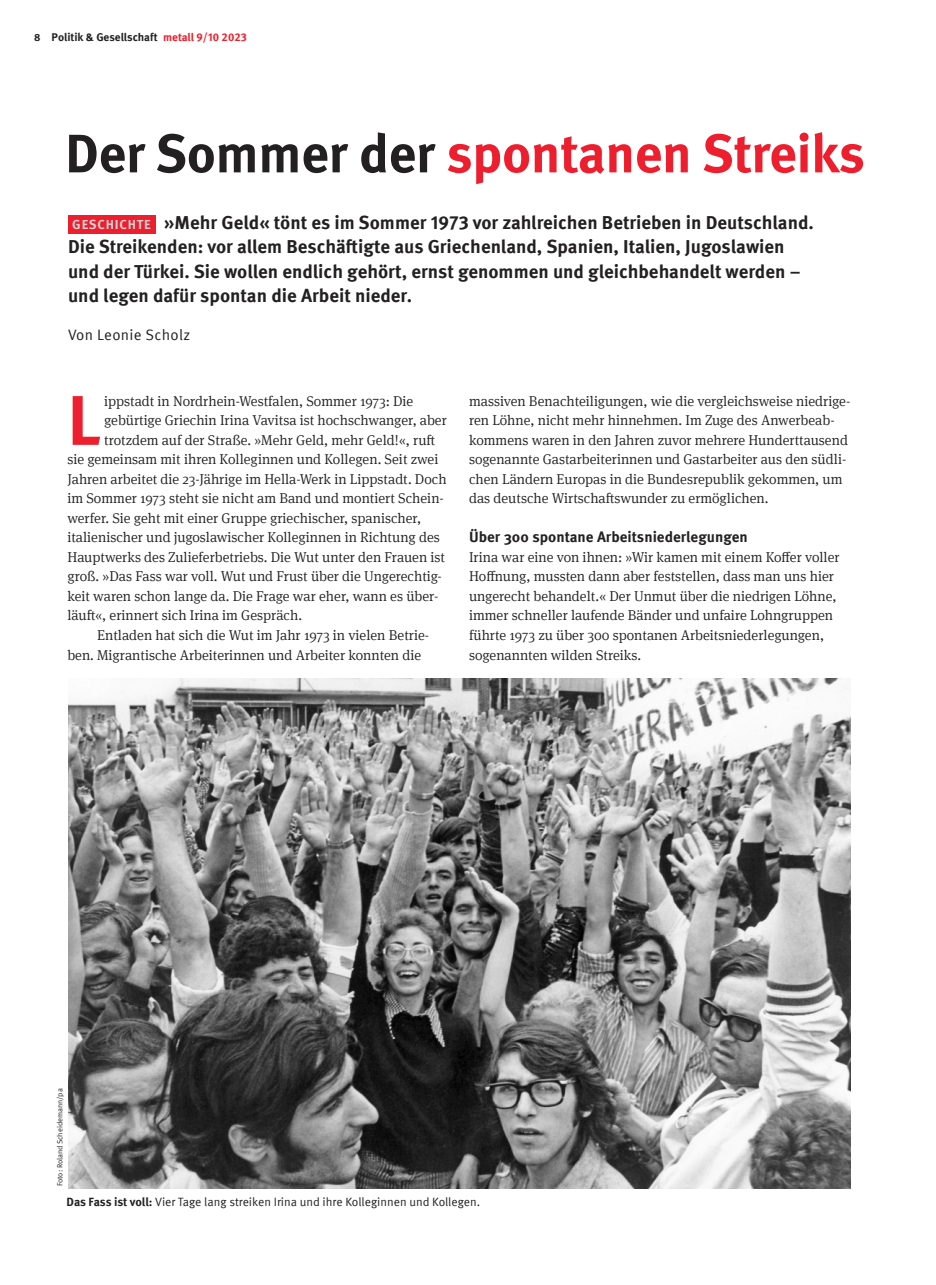
<style>
.page{position:relative;width:936px;height:1285px;background:#fff}
.page>*{position:absolute;margin:0;border:0;box-sizing:border-box;transform-origin:0 0}
.t1{font:700 70.05px "Meta IGM";color:#ed1e2d}
.t2{font:700 54px "Meta IGM";letter-spacing:-.01em;color:#ed1e2d}
.t3{font:700 18.75px/24px "Meta IGM";color:#222021}
.t4{font:700 15px "Meta IGM";color:#222021}
.t5{font:15px "Meta IGM";letter-spacing:.02em;color:#222021}
.t6{font:300 14.25px/19.5px "Meta Serif IGM";color:#222021}
.t7{font:12px "Meta IGM";color:#222021}
.t8{font:700 11.25px "Meta IGM";color:#222021}
.t9{font:7.5px "Meta IGM";color:#222021}
.s1{font-size:10.5px}
.s2{color:#ed1e2d}
.s3{color:#222021}
.s4{font-size:13.2px;color:#d2d3d5}
.s5{font-weight:700}
</style>
<div class="page">
<img style="left:68px;top:678px;width:782px;height:510px">
<div style="left:68px;top:215px;width:88px;height:19px;background:#ed1e2d"></div>
<p class="t8" style="left:34px;top:29px;width:214px"><span class="s1">8</span> Politik &amp; Gesellschaft <span class="s2">metall 9/10 2023</span></p>
<h2 class="t2" style="left:65px;top:119px;width:801px"><span class="s3">Der Sommer der</span> spontanen Streiks</h2>
<p class="t3" style="left:68px;top:211px;width:747px"><span class="s4">GESCHICHTE</span> »Mehr Geld« tönt es im Sommer 1973 vor zahlreichen Betrieben in Deutschland.<br>Die Streikenden: vor allem Beschäftigte aus Griechenland, Spanien, Italien, Jugoslawien und der Türkei. Sie wollen endlich gehört, ernst genommen und gleichbehandelt werden – und legen dafür spontan die Arbeit nieder.</p>
<p class="t5" style="left:68px;top:325px;width:124px">Von Leonie Scholz</p>
<h1 class="t1" style="left:67px;top:375px;width:35px">L</h1>
<p class="t6" style="left:104px;top:391px;width:311px">ippstadt in Nordrhein-Westfalen, Sommer 1973: Die</p>
<p class="t6" style="left:104px;top:410px;width:344px">gebürtige Griechin Irina Vavitsa ist hochschwanger, aber</p>
<p class="t6" style="left:104px;top:430px;width:332px">trotzdem auf der Straße. »Mehr Geld, mehr Geld!«, ruft</p>
<p class="t6" style="left:67px;top:449px;width:372px">sie gemeinsam mit ihren Kolleginnen und Kollegen. Seit zwei</p>
<p class="t6" style="left:67px;top:469px;width:380px">Jahren arbeitet die 23-Jährige im Hella-Werk in Lippstadt. Doch</p>
<p class="t6" style="left:67px;top:488px;width:378px">im Sommer 1973 steht sie nicht am Band und montiert Schein-</p>
<p class="t6" style="left:67px;top:508px;width:355px">werfer. Sie geht mit einer Gruppe griechischer, spanischer,</p>
<p class="t6" style="left:67px;top:527px;width:374px">italienischer und jugoslawischer Kolleginnen in Richtung des</p>
<p class="t6" style="left:67px;top:547px;width:379px">Hauptwerks des Zulieferbetriebs. Die Wut unter den Frauen ist</p>
<p class="t6" style="left:67px;top:566px;width:376px">groß. »Das Fass war voll. Wut und Frust über die Ungerechtig-</p>
<p class="t6" style="left:67px;top:586px;width:372px">keit waren schon lange da. Die Frage war eher, wann es über-</p>
<p class="t6" style="left:67px;top:605px;width:236px">läuft«, erinnert sich Irina im Gespräch.</p>
<p class="t6" style="left:97px;top:625px;width:333px">Entladen hat sich die Wut im Jahr 1973 in vielen Betrie-</p>
<p class="t6" style="left:67px;top:644px;width:355px">ben. Migrantische Arbeiterinnen und Arbeiter konnten die</p>
<p class="t6" style="left:469px;top:391px;width:383px">massiven Benachteiligungen, wie die vergleichsweise niedrige&shy;ren Löhne, nicht mehr hinnehmen. Im Zuge des Anwerbeab&shy;kommens waren in den Jahren zuvor mehrere Hunderttausend sogenannte Gastarbeiterinnen und Gastarbeiter aus den südli&shy;chen Ländern Europas in die Bundesrepublik gekommen, um das deutsche Wirtschaftswunder zu ermöglichen.</p>
<p class="t4" style="left:469px;top:527px;width:280px">Über 300 spontane Arbeitsniederlegungen</p>
<p class="t6" style="left:469px;top:547px;width:372px">Irina war eine von ihnen: »Wir kamen mit einem Koffer voller Hoffnung, mussten dann aber feststellen, dass man uns hier ungerecht behandelt.« Der Unmut über die niedrigen Löhne, immer schneller laufende Bänder und unfaire Lohngruppen führte 1973 zu über 300 spontanen Arbeitsniederlegungen, sogenannten wilden Streiks.</p>
<p class="t9" style="left:55px;top:1186px;width:100px;rotate:-90deg">Foto: Roland Scheidemann/pa</p>
<p class="t7" style="left:67px;top:1193px;width:415px"><span class="s5">Das Fass ist voll:</span> Vier Tage lang streiken Irina und ihre Kolleginnen und Kollegen.</p>
</div>
